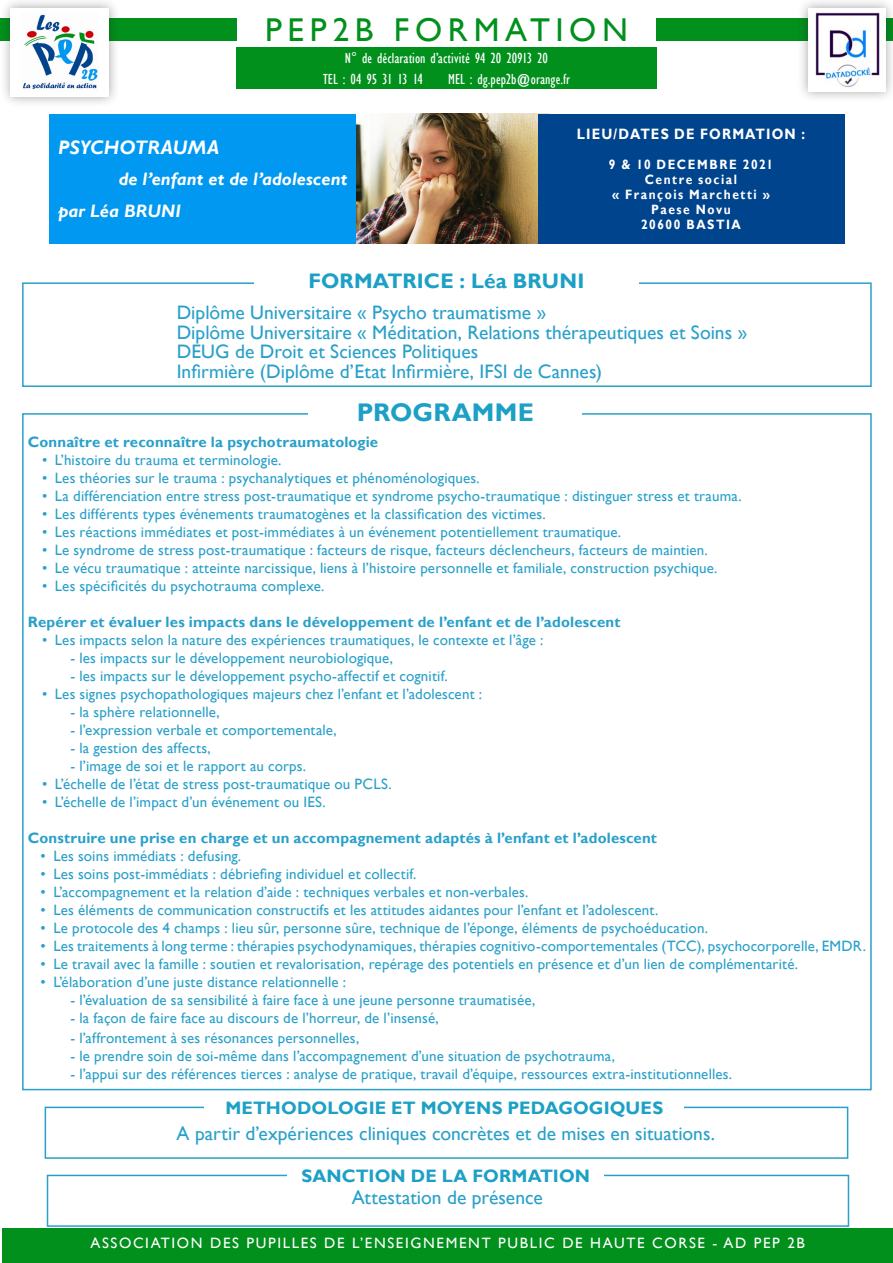
<style>
.page{position:relative;width:893px;height:1263px;background:#fff}
.page>*{position:absolute;margin:0;border:0;box-sizing:border-box;transform-origin:0 0}
.t1{font:33px "Gill Sans";letter-spacing:.17em;color:#01901c}
.t2{font:700 25.5px "Gill Sans";letter-spacing:.01em;color:#1ca0c5}
.t3{font:700 21px "Gill Sans";letter-spacing:.005em;color:#1ca0c5}
.t4{font:19.5px "Gill Sans";color:#29a0c9}
.t5{font:italic 700 19.5px "Gill Sans";letter-spacing:.005em;color:#fff}
.t6{font:700 18px "Gill Sans";letter-spacing:.005em;color:#1ca0c5}
.t7{font:italic 700 18px "Gill Sans";letter-spacing:.005em;color:#fff}
.t8{font:15px "Gill Sans";letter-spacing:.01em;color:#29a0c9}
.t9{font:700 15px "Gill Sans";letter-spacing:.01em;color:#29a0c9}
.t10{font:15px "Gill Sans";letter-spacing:.11em;color:#fff}
.t11{font:condensed 15px "Gill Sans";letter-spacing:.005em;color:#fff}
.t12{font:700 15px "Gill Sans";letter-spacing:.085em;color:#fff;scale:.89 1}
.t13{font:condensed 15px "Gill Sans";letter-spacing:-.015em;color:#fff}
.t14{font:700 13.5px "Gill Sans";letter-spacing:.125em;color:#fff;scale:.89 1}
</style>
<div class="page">
<div style="left:0;top:19px;width:236px;height:22px;background:#01901c"></div>
<div style="left:236px;top:48px;width:421px;height:41px;background:#01901c"></div>
<div style="left:657px;top:19px;width:236px;height:22px;background:#01901c"></div>
<div style="left:2px;top:1229px;width:891px;height:34px;background:#01901c"></div>
<div style="left:0;top:0;width:120px;height:108px;background:#231f20;opacity:.4"></div>
<div style="left:11px;top:8px;width:98px;height:89px;background:#fff"></div>
<img style="left:22px;top:14px;width:76px;height:76px">
<div style="left:797px;top:0;width:96px;height:102px;background:#231f20;opacity:.4"></div>
<img style="left:809px;top:8px;width:76px;height:83px">
<img style="left:356px;top:114px;width:182px;height:129px">
<div style="left:538px;top:114px;width:306px;height:129px;background:#00448d"></div>
<div style="left:50px;top:114px;width:306px;height:129px;background:#0198f1"></div>
<div style="left:45px;top:1107px;width:803px;height:52px;border:2px solid #29a0c9"></div>
<div style="left:205px;top:1096px;width:479px;height:23px;background:#fff"></div>
<div style="left:47px;top:1175px;width:802px;height:52px;border:2px solid #29a0c9"></div>
<div style="left:288px;top:1164px;width:316px;height:23px;background:#fff"></div>
<div style="left:22px;top:282px;width:850px;height:105px;border:2px solid #29a0c9"></div>
<div style="left:254px;top:270px;width:385px;height:21px;background:#fff"></div>
<p class="t1" style="left:265px;top:10px;width:364px">PEP2B FORMATION</p>
<p class="t11" style="left:345px;top:49px;width:205px">N° de déclaration d’activité 94 20 20913 20</p>
<p class="t13" style="left:323px;top:70px;width:101px">TEL : 04 95 31 13 14</p>
<p class="t11" style="left:448px;top:70px;width:123px">MEL : dg.pep2b@orange.fr</p>
<p class="t5" style="left:58px;top:136px;width:163px">PSYCHOTRAUMA</p>
<p class="t7" style="left:119px;top:169px;width:230px">de l’enfant et de l’adolescent</p>
<p class="t7" style="left:58px;top:200px;width:124px">par Léa BRUNI</p>
<p class="t12" style="left:577px;top:125px;width:258px">LIEU/DATES DE FORMATION :</p>
<p class="t14" style="left:609px;top:156px;width:186px">9 &amp; 10 DECEMBRE 2021</p>
<p class="t14" style="left:645px;top:171px;width:105px">Centre social</p>
<p class="t14" style="left:612px;top:186px;width:179px">« François Marchetti »</p>
<p class="t14" style="left:651px;top:201px;width:91px">Paese Novu</p>
<p class="t14" style="left:641px;top:216px;width:114px">20600 BASTIA</p>
<p class="t3" style="left:309px;top:268px;width:277px">FORMATRICE : Léa BRUNI</p>
<p class="t4" style="left:177px;top:301px;width:371px">Diplôme Universitaire « Psycho traumatisme »</p>
<p class="t4" style="left:177px;top:321px;width:572px">Diplôme Universitaire « Méditation, Relations thérapeutiques et Soins »</p>
<p class="t4" style="left:177px;top:340px;width:303px">DEUG de Droit et Sciences Politiques</p>
<p class="t4" style="left:177px;top:360px;width:427px">Infirmière (Diplôme d’Etat Infirmière, IFSI de Cannes)</p>
<p class="t2" style="left:357px;top:397px;width:179px">PROGRAMME</p>
<p class="t9" style="left:28px;top:433px;width:352px">Connaître et reconnaître la psychotraumatologie</p>
<p class="t8" style="left:42px;top:451px;width:241px">• L’histoire du trauma et terminologie.</p>
<p class="t8" style="left:42px;top:469px;width:439px">• Les théories sur le trauma : psychanalytiques et phénoménologiques.</p>
<p class="t8" style="left:42px;top:487px;width:701px">• La différenciation entre stress post-traumatique et syndrome psycho-traumatique : distinguer stress et trauma.</p>
<p class="t8" style="left:42px;top:505px;width:505px">• Les différents types événements traumatogènes et la classification des victimes.</p>
<p class="t8" style="left:42px;top:523px;width:581px">• Les réactions immédiates et post-immédiates à un événement potentiellement traumatique.</p>
<p class="t8" style="left:42px;top:541px;width:667px">• Le syndrome de stress post-traumatique : facteurs de risque, facteurs déclencheurs, facteurs de maintien.</p>
<p class="t8" style="left:42px;top:559px;width:677px">• Le vécu traumatique : atteinte narcissique, liens à l’histoire personnelle et familiale, construction psychique.</p>
<p class="t8" style="left:42px;top:577px;width:284px">• Les spécificités du psychotrauma complexe.</p>
<p class="t9" style="left:28px;top:613px;width:594px">Repérer et évaluer les impacts dans le développement de l’enfant et de l’adolescent</p>
<p class="t8" style="left:42px;top:631px;width:503px">• Les impacts selon la nature des expériences traumatiques, le contexte et l’âge :</p>
<p class="t8" style="left:70px;top:649px;width:324px">- les impacts sur le développement neurobiologique,</p>
<p class="t8" style="left:70px;top:667px;width:379px">- les impacts sur le développement psycho-affectif et cognitif.</p>
<p class="t8" style="left:42px;top:685px;width:442px">• Les signes psychopathologiques majeurs chez l’enfant et l’adolescent :</p>
<p class="t8" style="left:70px;top:703px;width:151px">- la sphère relationnelle,</p>
<p class="t8" style="left:70px;top:721px;width:268px">- l’expression verbale et comportementale,</p>
<p class="t8" style="left:70px;top:739px;width:142px">- la gestion des affects,</p>
<p class="t8" style="left:70px;top:757px;width:237px">- l’image de soi et le rapport au corps.</p>
<p class="t8" style="left:42px;top:775px;width:351px">• L’échelle de l’état de stress post-traumatique ou PCLS.</p>
<p class="t8" style="left:42px;top:793px;width:285px">• L’échelle de l’impact d’un événement ou IES.</p>
<p class="t9" style="left:28px;top:829px;width:631px">Construire une prise en charge et un accompagnement adaptés à l’enfant et l’adolescent</p>
<p class="t8" style="left:41px;top:847px;width:202px">• Les soins immédiats : defusing.</p>
<p class="t8" style="left:41px;top:865px;width:377px">• Les soins post-immédiats : débriefing individuel et collectif.</p>
<p class="t8" style="left:41px;top:883px;width:489px">• L’accompagnement et la relation d’aide : techniques verbales et non-verbales.</p>
<p class="t8" style="left:41px;top:901px;width:619px">• Les éléments de communication constructifs et les attitudes aidantes pour l’enfant et l’adolescent.</p>
<p class="t8" style="left:41px;top:919px;width:669px">• Le protocole des 4 champs : lieu sûr, personne sûre, technique de l’éponge, éléments de psychoéducation.</p>
<p class="t8" style="left:41px;top:937px;width:827px">• Les traitements à long terme : thérapies psychodynamiques, thérapies cognitivo-comportementales (TCC), psychocorporelle, EMDR.</p>
<p class="t8" style="left:41px;top:955px;width:759px">• Le travail avec la famille : soutien et revalorisation, repérage des potentiels en présence et d’un lien de complémentarité.</p>
<p class="t8" style="left:41px;top:973px;width:307px">• L’élaboration d’une juste distance relationnelle :</p>
<p class="t8" style="left:70px;top:991px;width:466px">- l’évaluation de sa sensibilité à faire face à une jeune personne traumatisée,</p>
<p class="t8" style="left:70px;top:1009px;width:370px">- la façon de faire face au discours de l’horreur, de l’insensé,</p>
<p class="t8" style="left:70px;top:1029px;width:290px">- l’affrontement à ses résonances personnelles,</p>
<p class="t8" style="left:70px;top:1047px;width:546px">- le prendre soin de soi-même dans l’accompagnement d’une situation de psychotrauma,</p>
<p class="t8" style="left:70px;top:1065px;width:663px">- l’appui sur des références tierces : analyse de pratique, travail d’équipe, ressources extra-institutionnelles.</p>
<p class="t6" style="left:225px;top:1097px;width:439px">METHODOLOGIE ET MOYENS PEDAGOGIQUES</p>
<p class="t4" style="left:177px;top:1122px;width:540px">A partir d’expériences cliniques concrètes et de mises en situations.</p>
<p class="t6" style="left:302px;top:1165px;width:290px">SANCTION DE LA FORMATION</p>
<p class="t4" style="left:352px;top:1186px;width:193px">Attestation de présence</p>
<p class="t10" style="left:90px;top:1234px;width:716px">ASSOCIATION DES PUPILLES DE L’ENSEIGNEMENT PUBLIC DE HAUTE CORSE - AD PEP 2B</p>
</div>
